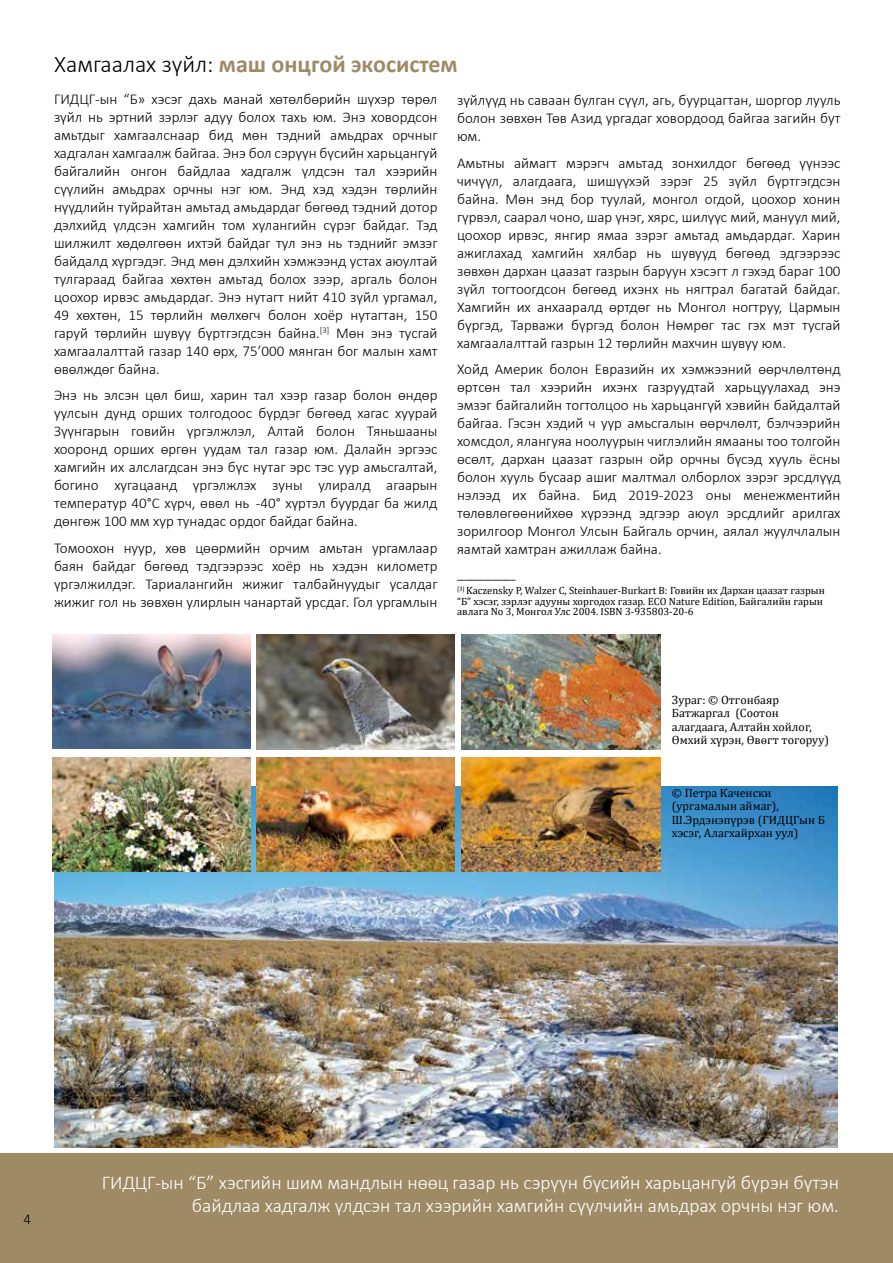
<style>
.page{position:relative;width:893px;height:1263px;background:#fff}
.page>*{position:absolute;margin:0;border:0;box-sizing:border-box;transform-origin:0 0}
.t1{font:700 24px "Calibri";color:#9e8b66}
.t2{font:300 19.5px/23.4px "Calibri";color:#fff;text-align:right}
.t3{font:300 15px/18px "Calibri";color:#000;text-align:justify}
.t4{font:13.5px "Cambria";color:#000;scale:.9 1}
.t5{font:12px/13.5px "Cambria";color:#000}
.t6{font:10.5px/10.5px "Cambria";color:#000}
.s1{font-weight:300;color:#000}
</style>
<div class="page">
<div style="left:0;top:1153px;width:893px;height:110px;background:#9e8b66"></div>
<img style="left:54px;top:786px;width:783px;height:361px">
<img style="left:52px;top:635px;width:199px;height:114px">
<img style="left:256px;top:635px;width:199px;height:114px">
<img style="left:462px;top:635px;width:198px;height:114px">
<img style="left:52px;top:757px;width:199px;height:114px">
<img style="left:256px;top:757px;width:199px;height:114px">
<img style="left:462px;top:757px;width:198px;height:114px">
<h1 class="t1" style="left:54px;top:47px;width:405px"><span class="s1">Хамгаалах зүйл:</span> маш онцгой экосистем</h1>
<p class="t3" style="left:54px;top:90px;width:385px">ГИДЦГ-ын “Б» хэсэг дахь манай хөтөлбөрийн шүхэр төрөл зүйл нь эртний зэрлэг адуу болох тахь юм. Энэ ховордсон амьтдыг хамгаалснаар бид мөн тэдний амьдрах орчныг хадгалан хамгаалж байгаа. Энэ бол сэрүүн бүсийн харьцангуй байгалийн онгон байдлаа хадгалж үлдсэн тал хээрийн сүүлийн амьдрах орчны нэг юм. Энд хэд хэдэн төрлийн нүүдлийн туйрайтан амьтад амьдардаг бөгөөд тэдний дотор дэлхийд үлдсэн хамгийн том хулангийн сүрэг байдаг. Тэд шилжилт хөдөлгөөн ихтэй байдаг тул энэ нь тэднийг эмзэг байдалд хүргэдэг. Энд мөн дэлхийн хэмжээнд устах аюултай тулгараад байгаа хөхтөн амьтад болох зээр, аргаль болон цоохор ирвэс амьдардаг. Энэ нутагт нийт 410 зүйл ургамал, 49 хөхтөн, 15 төрлийн мөлхөгч болон хоёр нутагтан, 150 гаруй төрлийн шувуу бүртгэгдсэн байна.<sup>[3]</sup> Мөн энэ тусгай хамгаалалттай газар 140 өрх, 75’000 мянган бог малын хамт өвөлждөг байна.</p>
<p class="t3" style="left:54px;top:386px;width:385px">Энэ нь элсэн цөл биш, харин тал хээр газар болон өндөр уулсын дунд орших толгодоос бүрдэг бөгөөд хагас хуурай Зүүнгарын говийн үргэлжлэл, Алтай болон Тяньшааны хооронд орших өргөн уудам тал газар юм. Далайн эргээс хамгийн их алслагдсан энэ бүс нутаг эрс тэс уур амьсгалтай, богино хугацаанд үргэлжлэх зуны улиралд агаарын температур 40°C хүрч, өвөл нь -40° хүртэл буурдаг ба жилд дөнгөж 100 мм хур тунадас ордог байдаг байна.</p>
<p class="t3" style="left:54px;top:539px;width:385px">Томоохон нуур, хөв цөөрмийн орчим амьтан ургамлаар баян байдаг бөгөөд тэдгээрээс хоёр нь хэдэн километр үргэлжилдэг. Тариалангийн жижиг талбайнуудыг усалдаг жижиг гол нь зөвхөн улирлын чанартай урсдаг. Гол ургамлын</p>
<p class="t3" style="left:457px;top:91px;width:385px">зүйлүүд нь саваан булган сүүл, агь, буурцагтан, шоргор лууль болон зөвхөн Төв Азид ургадаг ховордоод байгаа загийн бут юм.</p>
<p class="t3" style="left:457px;top:154px;width:385px">Амьтны аймагт мэрэгч амьтад зонхилдог бөгөөд үүнээс чичүүл, алагдаага, шишүүхэй зэрэг 25 зүйл бүртгэгдсэн байна. Мөн энд бор туулай, монгол огдой, цоохор хонин гүрвэл, саарал чоно, шар үнэг, хярс, шилүүс мий, мануул мий, цоохор ирвэс, янгир ямаа зэрэг амьтад амьдардаг. Харин ажиглахад хамгийн хялбар нь шувууд бөгөөд эдгээрээс зөвхөн дархан цаазат газрын баруун хэсэгт л гэхэд бараг 100 зүйл тогтоогдсон бөгөөд ихэнх нь нягтрал багатай байдаг.<br>Хамгийн их анхааралд өртдөг нь Монгол ногтруу, Цармын бүргэд, Тарважи бүргэд болон Нөмрөг тас гэх мэт тусгай хамгаалалттай газрын 12 төрлийн махчин шувуу юм.</p>
<p class="t3" style="left:457px;top:360px;width:385px">Хойд Америк болон Евразийн их хэмжээний өөрчлөлтөнд өртсөн тал хээрийн ихэнх газруудтай харьцуулахад энэ эмзэг байгалийн тогтолцоо нь харьцангүй хэвийн байдалтай байгаа. Гэсэн хэдий ч уур амьсгалын өөрчлөлт, бэлчээрийн хомсдол, ялангуяа ноолуурын чиглэлийн ямааны тоо толгойн өсөлт, дархан цаазат газрын ойр орчны бүсэд хууль ёсны болон хууль бусаар ашиг малтмал олборлох зэрэг эрсдлүүд нэлээд их байна. Бид 2019-2023 оны менежментийн төлөвлөгөөнийхөө хүрээнд эдгээр аюул эрсдлийг арилгах зорилгоор Монгол Улсын Байгаль орчин, аялал жуулчлалын яамтай хамтран ажиллаж байна.</p>
<p class="t4" style="left:457px;top:567px;width:67px">_____________</p>
<p class="t6" style="left:457px;top:585px;width:369px"><sup>[3]</sup> Kaczensky P, Walzer C, Steinhauer-Burkart B: Говийн их Дархан цаазат газрын “Б” хэсэг, зэрлэг адууны хоргодох газар. ECO Nature Edition, Байгалийн гарын авлага No 3, Монгол Улс 2004. ISBN 3-935803-20-6</p>
<p class="t5" style="left:672px;top:693px;width:159px">Зураг: © Отгонбаяр<br>Батжаргал (Соотон алагдаага, Алтайн хойлог,<br>Өмхий хүрэн, Өвөгт тогоруу)</p>
<p class="t5" style="left:672px;top:786px;width:155px">© Петра Каченски (ургамалын аймаг),<br>Ш.Эрдэнэпүрэв (ГИДЦГын Б хэсэг, Алагхайрхан уул)</p>
<p class="t3" style="left:24px;top:1210px;width:9px">4</p>
<h2 class="t2" style="left:102px;top:1170px;width:739px">ГИДЦГ-ын “Б” хэсгийн шим мандлын нөөц газар нь сэрүүн бүсийн харьцангуй бүрэн бүтэн байдлаа хадгалж үлдсэн тал хээрийн хамгийн сүүлчийн амьдрах орчны нэг юм.</h2>
</div>
